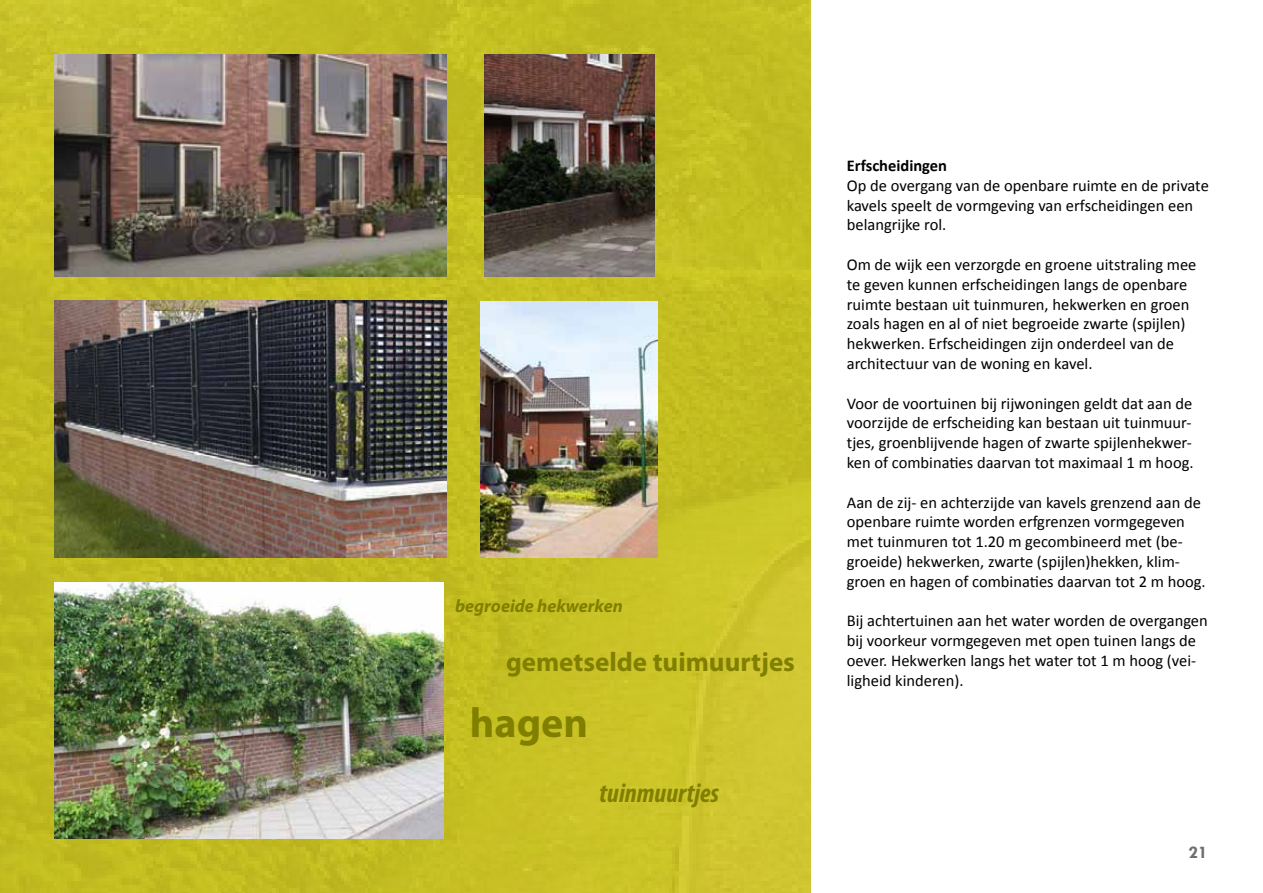
<style>
.page{position:relative;width:1263px;height:893px;background:#fff}
.page>*{position:absolute;margin:0;border:0;box-sizing:border-box;transform-origin:0 0}
.t1{font:700 42px "Myriad Pro";color:#807f00}
.t2{font:700 27px "Myriad Pro";color:#807f00}
.t3{font:italic 700 condensed 27px "Myriad Pro";color:#807f00}
.t4{font:italic 700 18px "Myriad Pro";color:#807f00}
.t5{font:700 18px "Tw Cen";color:#6d6e71}
.t6{font:16.5px/19.8px "Calibri";color:#000}
.t7{font:700 16.5px "Calibri";color:#000}
</style>
<div class="page">
<img style="left:0;top:0;width:810px;height:893px">
<img style="left:54px;top:301px;width:392px;height:257px">
<img style="left:54px;top:582px;width:389px;height:257px">
<img style="left:54px;top:54px;width:392px;height:222px">
<img style="left:480px;top:302px;width:177px;height:255px">
<img style="left:485px;top:54px;width:170px;height:222px">
<p class="t4" style="left:455px;top:594px;width:169px">begroeide hekwerken</p>
<h2 class="t2" style="left:506px;top:644px;width:290px">gemetselde tuimuurtjes</h2>
<h1 class="t1" style="left:470px;top:696px;width:120px">hagen</h1>
<h2 class="t3" style="left:600px;top:776px;width:121px">tuinmuurtjes</h2>
<p class="t7" style="left:847px;top:155px;width:102px">Erfscheidingen</p>
<p class="t6" style="left:847px;top:175px;width:364px">Op de overgang van de openbare ruimte en de private kavels speelt de vormgeving van erfscheidingen een belangrijke rol.</p>
<p class="t6" style="left:847px;top:255px;width:351px">Om de wijk een verzorgde en groene uitstraling mee te geven kunnen erfscheidingen langs de openbare ruimte bestaan uit tuinmuren, hekwerken en groen zoals hagen en al of niet begroeide zwarte (spijlen) hekwerken. Erfscheidingen zijn onderdeel van de architectuur van de woning en kavel.</p>
<p class="t6" style="left:847px;top:393px;width:348px;text-align:justify">Voor de voortuinen bij rijwoningen geldt dat aan de voorzijde de erfscheiding kan bestaan uit tuinmuur&shy;tjes, groenblijvende hagen of zwarte spijlenhekwer&shy;ken of combinaties daarvan tot maximaal 1 m hoog.</p>
<p class="t6" style="left:847px;top:492px;width:360px">Aan de zij- en achterzijde van kavels grenzend aan de openbare ruimte worden erfgrenzen vormgegeven met tuinmuren tot 1.20 m gecombineerd met (be&shy;groeide) hekwerken, zwarte (spijlen)hekken, klim&shy;groen en hagen of combinaties daarvan tot 2 m hoog.</p>
<p class="t6" style="left:847px;top:611px;width:363px">Bij achtertuinen aan het water worden de overgangen bij voorkeur vormgegeven met open tuinen langs de oever. Hekwerken langs het water tot 1 m hoog (vei&shy;ligheid kinderen).</p>
<p class="t5" style="left:1188px;top:842px;width:21px">21</p>
</div>
